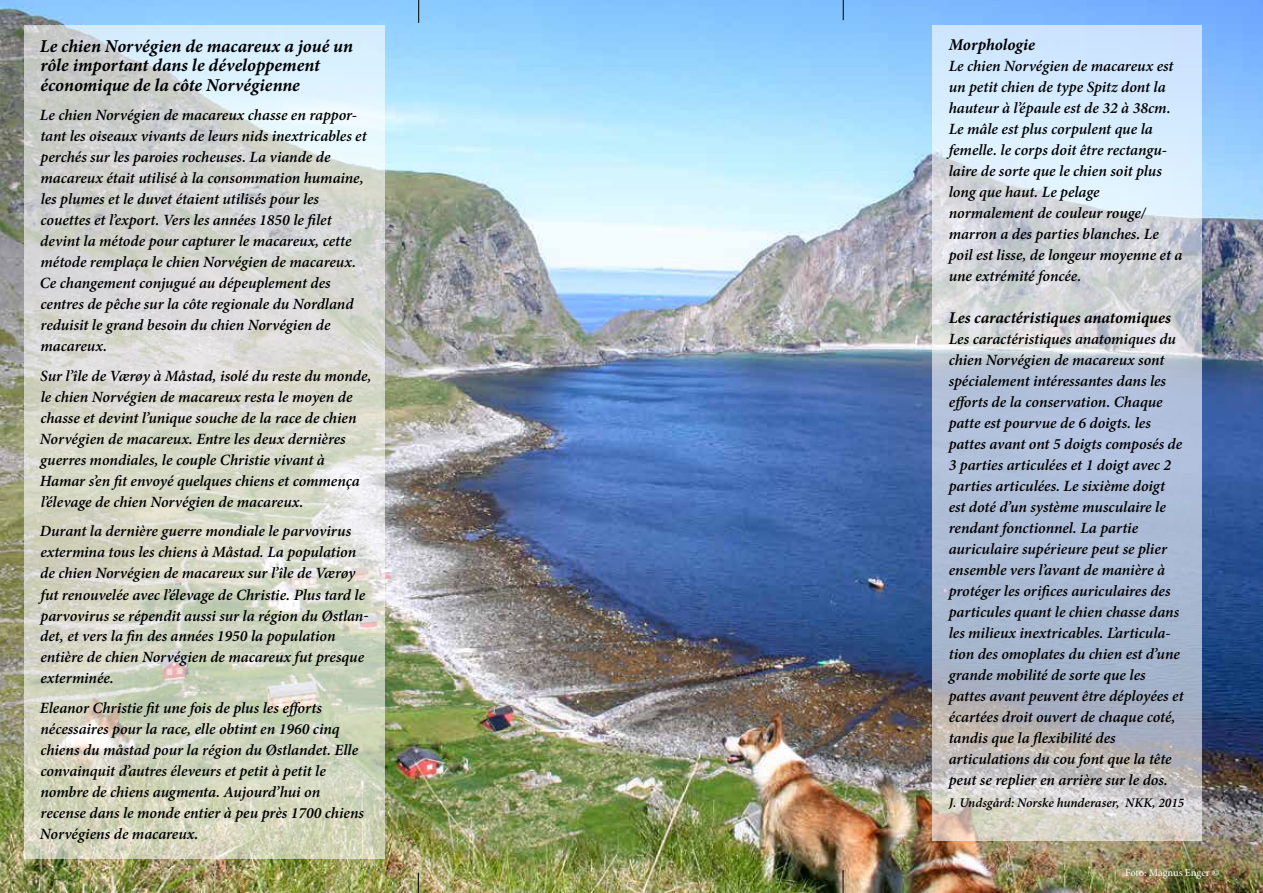
<style>
.page{position:relative;width:1263px;height:893px;background:#fff}
.page>*{position:absolute;margin:0;border:0;box-sizing:border-box;transform-origin:0 0}
.t1{font:italic 700 18.15px/19.5px "Minion Pro";letter-spacing:-.005em;color:#000}
.t2{font:italic 700 16.5px "Minion Pro";letter-spacing:-.005em;color:#000}
.t3{font:italic 600 15.6px/21px "Minion Pro";letter-spacing:-.005em;color:#000}
.t4{font:italic 600 13.2px "Minion Pro";color:#000}
.t5{font:10.5px "Minion Pro";letter-spacing:-.005em;color:#fff}
</style>
<div class="page">
<img style="left:0;top:0;width:1263px;height:893px">
<svg style="left:25px;top:25px;width:360px;height:834px;background:#d5d8cd"></svg>
<svg style="left:932px;top:25px;width:270px;height:815px;background:#c0cbda"></svg>
<svg style="left:843px;top:0;width:1px;height:20px"></svg>
<svg style="left:418px;top:0;width:1px;height:23px"></svg>
<svg style="left:843px;top:870px;width:1px;height:23px"></svg>
<svg style="left:418px;top:873px;width:1px;height:20px"></svg>
<p class="t1" style="left:40px;top:36px;width:315px">Le chien Norvégien de macareux a joué un rôle important dans le développement économique de la côte Norvégienne</p>
<p class="t3" style="left:40px;top:105px;width:328px">Le chien Norvégien de macareux chasse en rappor&shy;tant les oiseaux vivants de leurs nids inextricables et perchés sur les paroies rocheuses. La viande de macareux était utilisé à la consommation humaine, les plumes et le duvet étaient utilisés pour les couettes et l’export. Vers les années 1850 le filet devint la métode pour capturer le macareux, cette métode remplaça le chien Norvégien de macareux.<br>Ce changement conjugué au dépeuplement des centres de pêche sur la côte regionale du Nordland reduisit le grand besoin du chien Norvégien de macareux.</p>
<p class="t3" style="left:40px;top:365px;width:333px">Sur l’île de Værøy à Måstad, isolé du reste du monde, le chien Norvégien de macareux resta le moyen de chasse et devint l’unique souche de la race de chien Norvégien de macareux. Entre les deux dernières guerres mondiales, le couple Christie vivant à Hamar s’en fit envoyé quelques chiens et commença l’élevage de chien Norvégien de macareux.</p>
<p class="t3" style="left:40px;top:521px;width:330px">Durant la dernière guerre mondiale le parvovirus extermina tous les chiens à Måstad. La population de chien Norvégien de macareux sur l’île de Værøy fut renouvelée avec l’élevage de Christie. Plus tard le parvovirus se répendit aussi sur la région du Østlan&shy;det, et vers la fin des années 1950 la population entière de chien Norvégien de macareux fut presque exterminée.</p>
<p class="t3" style="left:40px;top:697px;width:326px">Eleanor Christie fit une fois de plus les efforts nécessaires pour la race, elle obtint en 1960 cinq chiens du måstad pour la région du Østlandet. Elle convainquit d’autres éleveurs et petit à petit le nombre de chiens augmenta. Aujourd’hui on recense dans le monde entier à peu près 1700 chiens Norvégiens de macareux.</p>
<p class="t2" style="left:949px;top:33px;width:88px">Morphologie</p>
<p class="t3" style="left:949px;top:55px;width:235px">Le chien Norvégien de macareux est un petit chien de type Spitz dont la hauteur à l’épaule est de 32 à 38cm.<br>Le mâle est plus corpulent que la femelle. le corps doit être rectangu&shy;laire de sorte que le chien soit plus long que haut. Le pelage normalement de couleur rouge/ marron a des parties blanches. Le poil est lisse, de longeur moyenne et a une extrémité foncée.</p>
<p class="t2" style="left:949px;top:306px;width:224px">Les caractéristiques anatomiques</p>
<p class="t3" style="left:949px;top:328px;width:236px">Les caractéristiques anatomiques du chien Norvégien de macareux sont spécialement intéressantes dans les efforts de la conservation. Chaque patte est pourvue de 6 doigts. les pattes avant ont 5 doigts composés de 3 parties articulées et 1 doigt avec 2 parties articulées. Le sixième doigt est doté d’un système musculaire le rendant fonctionnel. La partie auriculaire supérieure peut se plier ensemble vers l’avant de manière à protéger les orifices auriculaires des particules quant le chien chasse dans les milieux inextricables. L’articula&shy;tion des omoplates du chien est d’une grande mobilité de sorte que les pattes avant peuvent être déployées et écartées droit ouvert de chaque coté, tandis que la flexibilité des articulations du cou font que la tête peut se replier en arrière sur le dos.</p>
<p class="t4" style="left:949px;top:794px;width:237px">J. Undsgård: Norske hunderaser, NKK, 2015</p>
<p class="t5" style="left:1125px;top:866px;width:96px">Foto: Magnus Enger ©</p>
</div>
